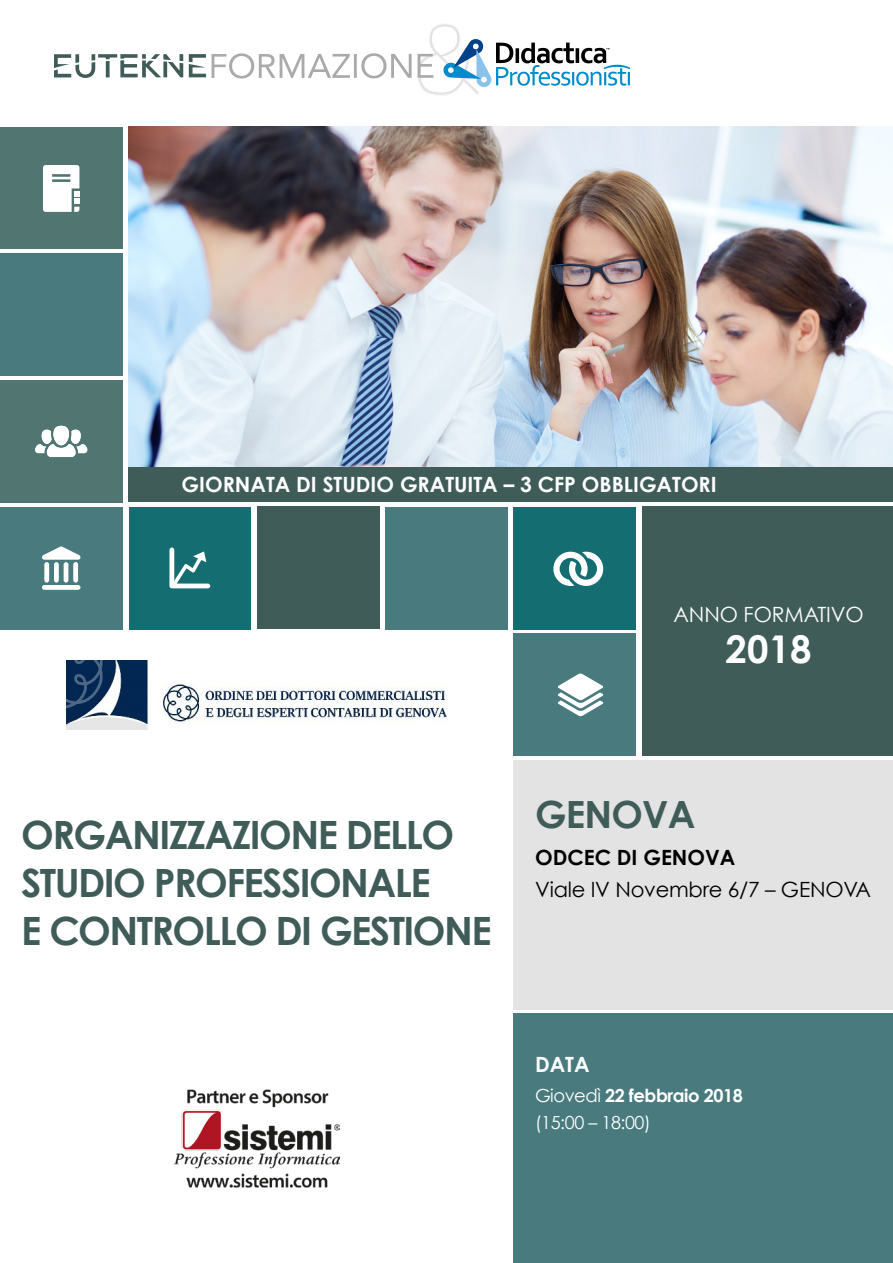
<style>
.page{position:relative;width:893px;height:1263px;background:#fff}
.page>*{position:absolute;margin:0;border:0;box-sizing:border-box;transform-origin:0 0}
.t1{font:700 39px/48px "Century Gothic";letter-spacing:-.04em;color:#3f5c59}
.t2{font:700 38.25px "Century Gothic";color:#fff}
.t3{font:700 37.5px "Century Gothic";letter-spacing:-.02em;color:#3f5c59}
.t4{font:700 21px "Century Gothic";color:#fff}
.t5{font:21px "Century Gothic";letter-spacing:-.01em;color:#000}
.t6{font:21px "Century Gothic";letter-spacing:-.005em;color:#fff}
.t7{font:700 21px "Century Gothic";color:#000}
.t8{font:18px/27px "Century Gothic";letter-spacing:-.025em;color:#fff}
.s1{font-weight:700}
</style>
<div class="page">
<img style="left:128px;top:127px;width:765px;height:340px">
<div style="left:128px;top:467px;width:765px;height:35px;background:#3f5c59"></div>
<div style="left:642px;top:507px;width:251px;height:249px;background:#3f5c59"></div>
<div style="left:385px;top:507px;width:123px;height:122px;background:#487a7e"></div>
<div style="left:514px;top:634px;width:122px;height:122px;background:#487a7e"></div>
<div style="left:0;top:507px;width:122px;height:122px;background:#487a7e"></div>
<div style="left:0;top:380px;width:122px;height:123px;background:#517672"></div>
<div style="left:129px;top:507px;width:122px;height:122px;background:#146d71"></div>
<div style="left:0;top:253px;width:122px;height:123px;background:#487a7e"></div>
<div style="left:257px;top:507px;width:122px;height:122px;background:#3f5c59"></div>
<div style="left:0;top:127px;width:122px;height:122px;background:#517672"></div>
<div style="left:514px;top:507px;width:122px;height:122px;background:#146d71"></div>
<svg style="left:54px;top:54px;width:129px;height:24px"></svg>
<svg style="left:189px;top:54px;width:17px;height:23px"></svg>
<svg style="left:212px;top:53px;width:138px;height:26px"></svg>
<hr style="left:354px;top:54px;width:3px;height:24px;background:#aaa">
<svg style="left:361px;top:24px;width:269px;height:71px"></svg>
<div style="left:54px;top:562px;width:5px;height:21px;background:#fff;border-radius:2px"></div>
<hr style="left:64px;top:562px;width:4px;height:21px;background:#fff;border-radius:2px">
<div style="left:73px;top:562px;width:5px;height:21px;background:#fff;border-radius:2px"></div>
<div style="left:44px;top:562px;width:5px;height:21px;background:#fff;border-radius:2px"></div>
<svg style="left:42px;top:546px;width:39px;height:14px"></svg>
<div style="left:42px;top:585px;width:38px;height:5px;background:#fff;border-radius:2px"></div>
<svg style="left:558px;top:673px;width:45px;height:43px"></svg>
<div style="left:514px;top:1014px;width:379px;height:249px;background:#487a7e"></div>
<div style="left:514px;top:760px;width:379px;height:249px;background:#e3e3e3"></div>
<svg style="left:169px;top:547px;width:41px;height:41px"></svg>
<svg style="left:43px;top:165px;width:36px;height:47px;background:#ebefee"></svg>
<svg style="left:553px;top:552px;width:50px;height:34px"></svg>
<div style="left:53px;top:426px;width:16px;height:19px;background:#fff;border-radius:8px"></div>
<svg style="left:35px;top:430px;width:52px;height:27px"></svg>
<img style="left:175px;top:1089px;width:164px;height:99px">
<img style="left:66px;top:661px;width:381px;height:68px">
<p class="t4" style="left:182px;top:471px;width:537px">GIORNATA DI STUDIO GRATUITA – 3 CFP OBBLIGATORI</p>
<p class="t6" style="left:673px;top:601px;width:192px">ANNO FORMATIVO</p>
<p class="t2" style="left:725px;top:625px;width:88px">2018</p>
<p class="t1" style="left:21px;top:810px;width:472px">ORGANIZZAZIONE DELLO<br>STUDIO PROFESSIONALE<br>E CONTROLLO DI GESTIONE</p>
<p class="t3" style="left:535px;top:790px;width:162px">GENOVA</p>
<p class="t7" style="left:535px;top:844px;width:202px">ODCEC DI GENOVA</p>
<p class="t5" style="left:535px;top:877px;width:337px">Viale IV Novembre 6/7 – GENOVA</p>
<p class="t4" style="left:535px;top:1051px;width:56px">DATA</p>
<p class="t8" style="left:535px;top:1081px;width:209px">Giovedì <span class="s1">22 febbraio 2018 </span>(15:00 – 18:00)</p>
</div>
